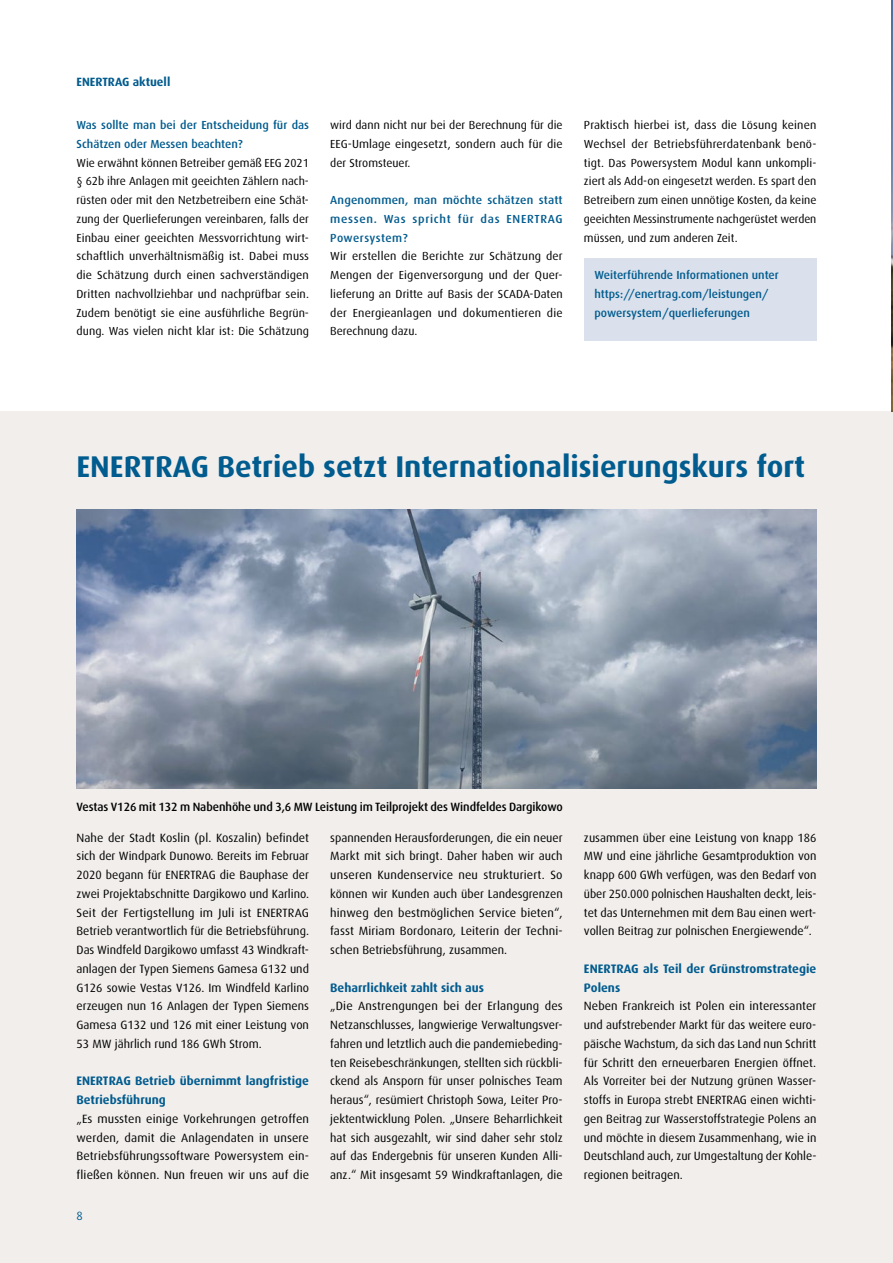
<style>
.page{position:relative;width:893px;height:1263px;background:#fff}
.page>*{position:absolute;margin:0;border:0;box-sizing:border-box;transform-origin:0 0}
.t1{font:700 30px "Dax CE";color:#005b8e}
.t2{font:700 12.3px/18.8px "Dax CE";color:#005b8e}
.t3{font:12px/18.8px "Dax CE";color:#000;text-align:justify}
.t4{font:500 12px "Dax CE";letter-spacing:-.005em;color:#000}
.t5{font:700 12px "Dax CE";color:#005b8e}
.t6{font:12px "Dax CE";color:#005b8e}
.t7{font:11.7px/18.8px "Dax CE";letter-spacing:.005em;color:#000;text-align:justify}
.t8{font:500 11.7px/18.8px "Dax CE";color:#005b8e}
</style>
<div class="page">
<div style="left:0;top:411px;width:893px;height:852px;background:#f1eeec"></div>
<img style="left:892px;top:0;width:1px;height:411px">
<div style="left:584px;top:259px;width:232px;height:82px;background:#dae1ec"></div>
<img style="left:77px;top:509px;width:739px;height:280px">
<p class="t5" style="left:77px;top:74px;width:95px">ENERTRAG aktuell</p>
<p class="t8" style="left:77px;top:115px;width:234px">Was sollte man bei der Entscheidung für das<br>Schätzen oder Messen beachten?</p>
<p class="t7" style="left:77px;top:153px;width:234px">Wie erwähnt können Betreiber gemäß EEG 2021 § 62b ihre Anlagen mit geeichten Zählern nach&shy;rüsten oder mit den Netzbetreibern eine Schät&shy;zung der Querlieferungen vereinbaren, falls der Einbau einer geeichten Messvorrichtung wirt&shy;schaftlich unverhältnismäßig ist. Dabei muss die Schätzung durch einen sachverständigen Dritten nachvollziehbar und nachprüfbar sein.<br>Zudem benötigt sie eine ausführliche Begrün&shy;dung. Was vielen nicht klar ist: Die Schätzung</p>
<p class="t7" style="left:330px;top:115px;width:234px">wird dann nicht nur bei der Berechnung für die EEG-Umlage eingesetzt, sondern auch für die der Stromsteuer.</p>
<p class="t8" style="left:330px;top:190px;width:234px;text-align:justify">Angenommen, man möchte schätzen statt messen. Was spricht für das ENERTRAG Powersystem?</p>
<p class="t7" style="left:330px;top:246px;width:234px">Wir erstellen die Berichte zur Schätzung der Mengen der Eigenversorgung und der Quer&shy;lieferung an Dritte auf Basis der SCADA-Daten der Energieanlagen und dokumentieren die Berechnung dazu.</p>
<p class="t7" style="left:584px;top:115px;width:234px">Praktisch hierbei ist, dass die Lösung keinen Wechsel der Betriebsführerdatenbank benö&shy;tigt. Das Powersystem Modul kann unkompli&shy;ziert als Add-on eingesetzt werden. Es spart den Betreibern zum einen unnötige Kosten, da keine geeichten Messinstrumente nachgerüstet werden müssen, und zum anderen Zeit.</p>
<p class="t8" style="left:594px;top:265px;width:186px">Weiterführende Informationen unter https://enertrag.com/leistungen/ powersystem/querlieferungen</p>
<h1 class="t1" style="left:77px;top:447px;width:730px">ENERTRAG Betrieb setzt Internationalisierungskurs fort</h1>
<p class="t4" style="left:77px;top:799px;width:488px">Vestas V126 mit 132 m Nabenhöhe und 3,6 MW Leistung im Teilprojekt des Windfeldes Dargikowo</p>
<p class="t3" style="left:77px;top:828px;width:234px">Nahe der Stadt Koslin (pl. Koszalin) befindet sich der Windpark Dunowo. Bereits im Februar 2020 begann für ENERTRAG die Bauphase der zwei Projektabschnitte Dargikowo und Karlino.<br>Seit der Fertigstellung im Juli ist ENERTRAG Betrieb verantwortlich für die Betriebsführung.<br>Das Windfeld Dargikowo umfasst 43 Windkraft&shy;anlagen der Typen Siemens Gamesa G132 und G126 sowie Vestas V126. Im Windfeld Karlino erzeugen nun 16 Anlagen der Typen Siemens Gamesa G132 und 126 mit einer Leistung von 53 MW jährlich rund 186 GWh Strom.</p>
<p class="t2" style="left:77px;top:1071px;width:234px">ENERTRAG Betrieb übernimmt langfristige<br>Betriebsführung</p>
<p class="t3" style="left:77px;top:1109px;width:234px">„Es mussten einige Vorkehrungen getroffen werden, damit die Anlagendaten in unsere Betriebsführungssoftware Powersystem ein&shy;fließen können. Nun freuen wir uns auf die</p>
<p class="t6" style="left:77px;top:1208px;width:8px">8</p>
<p class="t3" style="left:330px;top:828px;width:234px">spannenden Herausforderungen, die ein neuer Markt mit sich bringt. Daher haben wir auch unseren Kundenservice neu strukturiert. So können wir Kunden auch über Landesgrenzen hinweg den bestmöglichen Service bieten“, fasst Miriam Bordonaro, Leiterin der Techni&shy;schen Betriebsführung, zusammen.</p>
<p class="t2" style="left:330px;top:977px;width:155px">Beharrlichkeit zahlt sich aus</p>
<p class="t3" style="left:330px;top:996px;width:234px">„Die Anstrengungen bei der Erlangung des Netzanschlusses, langwierige Verwaltungsver&shy;fahren und letztlich auch die pandemiebeding&shy;ten Reisebeschränkungen, stellten sich rückbli&shy;ckend als Ansporn für unser polnisches Team heraus“, resümiert Christoph Sowa, Leiter Pro&shy;jektentwicklung Polen. „Unsere Beharrlichkeit hat sich ausgezahlt, wir sind daher sehr stolz auf das Endergebnis für unseren Kunden Alli&shy;anz.“ Mit insgesamt 59 Windkraftanlagen, die</p>
<p class="t3" style="left:584px;top:828px;width:234px">zusammen über eine Leistung von knapp 186<br>MW und eine jährliche Gesamtproduktion von knapp 600 GWh verfügen, was den Bedarf von über 250.000 polnischen Haushalten deckt, leis&shy;tet das Unternehmen mit dem Bau einen wert&shy;vollen Beitrag zur polnischen Energiewende“.</p>
<p class="t2" style="left:584px;top:959px;width:234px">ENERTRAG als Teil der Grünstromstrategie<br>Polens</p>
<p class="t3" style="left:584px;top:996px;width:234px">Neben Frankreich ist Polen ein interessanter und aufstrebender Markt für das weitere euro&shy;päische Wachstum, da sich das Land nun Schritt für Schritt den erneuerbaren Energien öffnet.<br>Als Vorreiter bei der Nutzung grünen Wasser&shy;stoffs in Europa strebt ENERTRAG einen wichti&shy;gen Beitrag zur Wasserstoffstrategie Polens an und möchte in diesem Zusammenhang, wie in Deutschland auch, zur Umgestaltung der Kohle&shy;regionen beitragen.</p>
</div>
